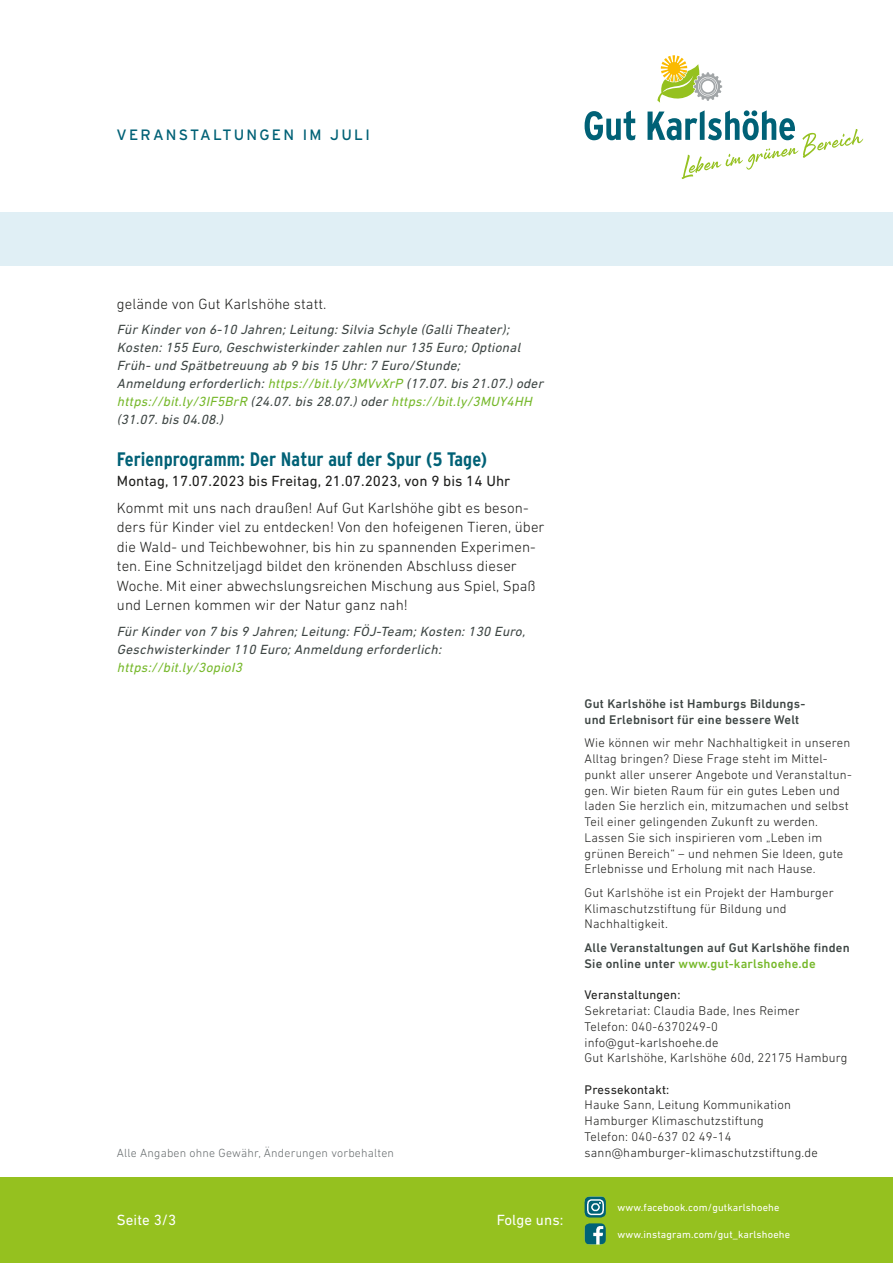
<style>
.page{position:relative;width:893px;height:1263px;background:#fff}
.page>*{position:absolute;margin:0;border:0;box-sizing:border-box;transform-origin:0 0}
.t1{font:700 19.5px "Interstate Condensed";letter-spacing:.005em;color:#006176}
.t2{font:300 15px/19.5px "DIN Next LT Pro";letter-spacing:.005em;color:#1d1d1b}
.t3{font:15px "DIN Next LT Pro";letter-spacing:.005em;color:#1d1d1b}
.t4{font:15px "Interstate";letter-spacing:.15em;color:#006176}
.t5{font:15px "DIN Next LT Pro";letter-spacing:.005em;color:#fff}
.t6{font:italic 13.5px/18px "DIN Next LT Pro";color:#3d4543}
.t7{font:italic 13.5px "DIN Next LT Pro";color:#76b82a}
.t8{font:300 12.75px/15.8px "DIN Next LT Pro";letter-spacing:.015em;color:#1d1d1b}
.t9{font:500 12.75px/15.8px "DIN Next LT Pro";letter-spacing:.015em;color:#3d4543}
.t10{font:12.75px "DIN Next LT Pro";letter-spacing:.015em;color:#1d1d1b}
.t11{font:300 12px "DIN Next LT Pro";letter-spacing:.015em;color:#676c6e}
.t12{font:10.5px "DIN Next LT Pro";letter-spacing:.015em;color:#fff}
.s1{color:#76b82a}
</style>
<div class="page">
<div style="left:0;top:213px;width:893px;height:53px;background:#e0eff5"></div>
<div style="left:0;top:1178px;width:893px;height:85px;background:#95c11f"></div>
<img style="left:585px;top:1196px;width:21px;height:21px">
<img style="left:585px;top:1223px;width:21px;height:21px">
<svg style="left:585px;top:110px;width:50px;height:30px"></svg>
<svg style="left:647px;top:110px;width:216px;height:69px"></svg>
<svg style="left:657px;top:55px;width:65px;height:48px"></svg>
<p class="t4" style="left:117px;top:126px;width:255px">VERANSTALTUNGEN IM JULI</p>
<p class="t2" style="left:117px;top:294px;width:211px">gelände von Gut Karlshöhe statt.</p>
<p class="t6" style="left:117px;top:321px;width:431px">Für Kinder von 6-10 Jahren;Leitung:Silvia Schyle (GalliTheater); Kosten:155 Euro,Geschwisterkinder zahlen nur 135 Euro;Optional Früh-und Spätbetreuung ab 9 bis 15 Uhr:7 Euro/Stunde;<br>Anmeldung erforderlich:<span class="s1">https://bit.ly/3MVvXrP</span> (17.07.bis 21.07.)oder <span class="s1">https://bit.ly/3IF5BrR</span> (24.07.bis 28.07.)oder <span class="s1">https://bit.ly/3MUY4HH </span>(31.07.bis 04.08.)</p>
<h1 class="t1" style="left:117px;top:449px;width:372px">Ferienprogramm: Der Natur auf der Spur (5 Tage)</h1>
<p class="t3" style="left:117px;top:472px;width:395px">Montag, 17.07.2023 bis Freitag, 21.07.2023, von 9 bis 14 Uhr</p>
<p class="t2" style="left:117px;top:498px;width:429px">Kommt mit uns nach draußen! Auf Gut Karlshöhe gibt es beson&shy;ders für Kinder viel zu entdecken! Von den hofeigenen Tieren, über die Wald- und Teichbewohner, bis hin zu spannenden Experimen&shy;ten. Eine Schnitzeljagd bildet den krönenden Abschluss dieser Woche. Mit einer abwechslungsreichen Mischung aus Spiel, Spaß und Lernen kommen wir der Natur ganz nah!</p>
<p class="t6" style="left:117px;top:622px;width:413px">Für Kinder von 7 bis 9 Jahren;Leitung:FÖJ-Team;Kosten:130 Euro,<br>Geschwisterkinder 110 Euro;Anmeldung erforderlich:</p>
<p class="t7" style="left:117px;top:659px;width:130px">https://bit.ly/3opioI3</p>
<p class="t11" style="left:117px;top:1146px;width:279px">Alle Angaben ohne Gewähr, Änderungen vorbehalten</p>
<p class="t5" style="left:117px;top:1211px;width:61px">Seite 3/3</p>
<p class="t5" style="left:497px;top:1211px;width:68px">Folge uns:</p>
<p class="t9" style="left:585px;top:696px;width:222px">Gut Karlshöhe ist Hamburgs Bildungs&shy;und Erlebnisort für eine bessere Welt</p>
<p class="t8" style="left:585px;top:735px;width:269px">Wie können wir mehr Nachhaltigkeit in unseren Alltag bringen? Diese Frage steht im Mittel&shy;punkt aller unserer Angebote und Veranstaltun&shy;gen. Wir bieten Raum für ein gutes Leben und laden Sie herzlich ein, mitzumachen und selbst Teil einer gelingenden Zukunft zu werden.<br>Lassen Sie sich inspirieren vom „Leben im grünen Bereich“ – und nehmen Sie Ideen, gute Erlebnisse und Erholung mit nach Hause.</p>
<p class="t8" style="left:585px;top:885px;width:251px">Gut Karlshöhe ist ein Projekt der Hamburger<br>Klimaschutzstiftung für Bildung und<br>Nachhaltigkeit.</p>
<p class="t9" style="left:585px;top:940px;width:267px">Alle Veranstaltungen auf Gut Karlshöhe finden<br>Sie online unter <span class="s1">www.gut-karlshoehe.de</span></p>
<p class="t10" style="left:585px;top:988px;width:97px">Veranstaltungen:</p>
<p class="t8" style="left:585px;top:1002px;width:264px">Sekretariat: Claudia Bade, Ines Reimer<br>Telefon: 040-6370249-0 info@gut-karlshoehe.de<br>Gut Karlshöhe, Karlshöhe 60d, 22175 Hamburg</p>
<p class="t10" style="left:585px;top:1082px;width:86px">Pressekontakt:</p>
<p class="t8" style="left:585px;top:1097px;width:235px">Hauke Sann, Leitung Kommunikation Hamburger Klimaschutzstiftung<br>Telefon: 040-637 02 49-14 sann@hamburger-klimaschutzstiftung.de</p>
<p class="t12" style="left:617px;top:1201px;width:164px">www.facebook.com/gutkarlshoehe</p>
<p class="t12" style="left:617px;top:1228px;width:174px">www.instagram.com/gut_karlshoehe</p>
</div>
